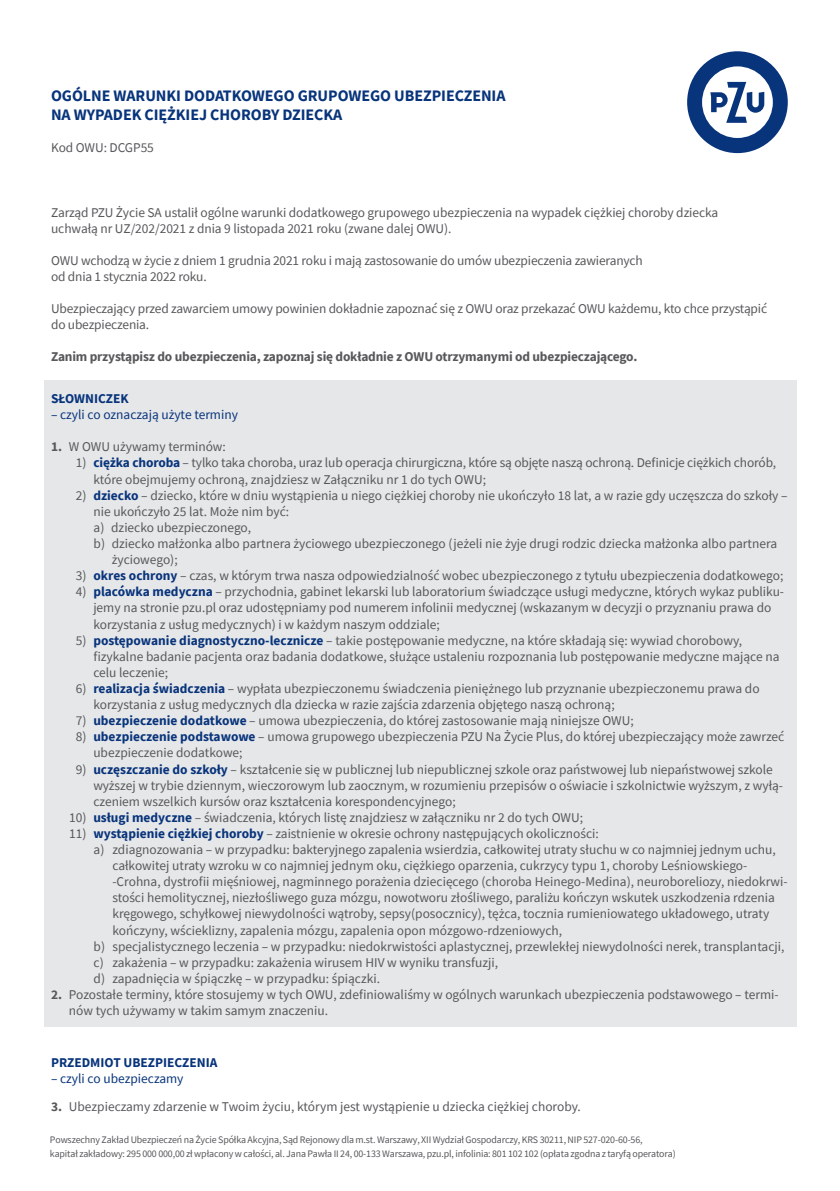
<style>
.page{position:relative;width:840px;height:1191px;background:#fff}
.page>*{position:absolute;margin:0;border:0;box-sizing:border-box;transform-origin:0 0}
.t1{font:700 16px/19.2px "Source Sans Pro";letter-spacing:-.005em;color:#08347b}
.t2{font:13.4px/16px "Source Sans Pro";color:#57585a}
.t3{font:700 13.4px "Source Sans Pro";letter-spacing:-.015em;color:#57585a}
.t4{font:13.4px "Source Sans Pro";color:#08347b}
.t5{font:700 13.4px "Source Sans Pro";color:#08347b}
.t6{font:10px/14px "Source Sans Pro";letter-spacing:-.015em;color:#57585a}
.s1{font-weight:700}
.s2{font-weight:700;color:#08347b}
</style>
<div class="page">
<svg style="left:687px;top:51px;width:100px;height:102px"></svg>
<div style="left:44px;top:380px;width:751px;height:646px;background:#e6e7e9"></div>
<p class="t1" style="left:51px;top:86px;width:455px">OGÓLNE WARUNKI DODATKOWEGO GRUPOWEGO UBEZPIECZENIA<br>NA WYPADEK CIĘŻKIEJ CHOROBY DZIECKA</p>
<p class="t2" style="left:51px;top:140px;width:104px">Kod OWU: DCGP55</p>
<p class="t2" style="left:51px;top:204px;width:668px">Zarząd PZU Życie SA ustalił ogólne warunki dodatkowego grupowego ubezpieczenia na wypadek ciężkiej choroby dziecka uchwałą nr UZ/202/2021 z dnia 9 listopada 2021 roku (zwane dalej OWU).</p>
<p class="t2" style="left:51px;top:252px;width:593px">OWU wchodzą w życie z dniem 1 grudnia 2021 roku i mają zastosowanie do umów ubezpieczenia zawieranych od dnia 1 stycznia 2022 roku.</p>
<p class="t2" style="left:51px;top:300px;width:717px">Ubezpieczający przed zawarciem umowy powinien dokładnie zapoznać się z OWU oraz przekazać OWU każdemu, kto chce przystąpić do ubezpieczenia.</p>
<p class="t3" style="left:51px;top:347px;width:587px">Zanim przystąpisz do ubezpieczenia, zapoznaj się dokładnie z OWU otrzymanymi od ubezpieczającego.</p>
<p class="t5" style="left:51px;top:389px;width:79px">SŁOWNICZEK</p>
<p class="t4" style="left:51px;top:406px;width:188px">– czyli co oznaczają użyte terminy</p>
<p class="t2" style="left:51px;top:439px;width:176px"><span class="s1">1.</span> W OWU używamy terminów:</p>
<p class="t2" style="left:93px;top:455px;width:684px;text-indent:-17px">1) <span class="s2">ciężka choroba</span> – tylko taka choroba, uraz lub operacja chirurgiczna, które są objęte naszą ochroną. Definicje ciężkich chorób, które obejmujemy ochroną, znajdziesz w Załączniku nr 1 do tych OWU;</p>
<p class="t2" style="left:76px;top:487px;width:712px">2) <span class="s2">dziecko</span> – dziecko, które w dniu wystąpienia u niego ciężkiej choroby nie ukończyło 18 lat, a w razie gdy uczęszcza do szkoły –</p>
<p class="t2" style="left:93px;top:503px;width:197px">nie ukończyło 25 lat. Może nim być:</p>
<p class="t2" style="left:94px;top:519px;width:159px">a) dziecko ubezpieczonego,</p>
<p class="t2" style="left:94px;top:535px;width:684px">b) dziecko małżonka albo partnera życiowego ubezpieczonego (jeżeli nie żyje drugi rodzic dziecka małżonka albo partnera</p>
<p class="t2" style="left:112px;top:551px;width:67px">życiowego);</p>
<p class="t2" style="left:76px;top:567px;width:708px">3) <span class="s2">okres ochrony</span> – czas, w którym trwa nasza odpowiedzialność wobec ubezpieczonego z tytułu ubezpieczenia dodatkowego;</p>
<p class="t2" style="left:93px;top:584px;width:692px;text-indent:-17px">4) <span class="s2">placówka medyczna</span> – przychodnia, gabinet lekarski lub laboratorium świadczące usługi medyczne, których wykaz publiku&shy;jemy na stronie pzu.pl oraz udostępniamy pod numerem infolinii medycznej (wskazanym w decyzji o przyznaniu prawa do korzystania z usług medycznych) i w każdym naszym oddziale;</p>
<p class="t2" style="left:93px;top:632px;width:687px;text-indent:-17px">5) <span class="s2">postępowanie diagnostyczno-lecznicze</span> – takie postępowanie medyczne, na które składają się: wywiad chorobowy, fizykalne badanie pacjenta oraz badania dodatkowe, służące ustaleniu rozpoznania lub postępowanie medyczne mające na celu leczenie;</p>
<p class="t2" style="left:93px;top:680px;width:667px;text-indent:-17px">6) <span class="s2">realizacja świadczenia</span> – wypłata ubezpieczonemu świadczenia pieniężnego lub przyznanie ubezpieczonemu prawa do korzystania z usług medycznych dla dziecka w razie zajścia zdarzenia objętego naszą ochroną;</p>
<p class="t2" style="left:76px;top:712px;width:559px">7) <span class="s2">ubezpieczenie dodatkowe</span> – umowa ubezpieczenia, do której zastosowanie mają niniejsze OWU;</p>
<p class="t2" style="left:93px;top:728px;width:692px;text-indent:-17px">8) <span class="s2">ubezpieczenie podstawowe</span> – umowa grupowego ubezpieczenia PZU Na Życie Plus, do której ubezpieczający może zawrzeć ubezpieczenie dodatkowe;</p>
<p class="t2" style="left:93px;top:761px;width:691px;text-indent:-17px">9) <span class="s2">uczęszczanie do szkoły</span> – kształcenie się w publicznej lub niepublicznej szkole oraz państwowej lub niepaństwowej szkole wyższej w trybie dziennym, wieczorowym lub zaocznym, w rozumieniu przepisów o oświacie i szkolnictwie wyższym, z wyłą&shy;czeniem wszelkich kursów oraz kształcenia korespondencyjnego;</p>
<p class="t2" style="left:69px;top:809px;width:515px">10) <span class="s2">usługi medyczne</span> – świadczenia, których listę znajdziesz w załączniku nr 2 do tych OWU;</p>
<p class="t2" style="left:69px;top:825px;width:530px">11) <span class="s2">wystąpienie ciężkiej choroby</span> – zaistnienie w okresie ochrony następujących okoliczności:</p>
<p class="t2" style="left:94px;top:841px;width:683px">a) zdiagnozowania – w przypadku: bakteryjnego zapalenia wsierdzia, całkowitej utraty słuchu w co najmniej jednym uchu,</p>
<p class="t2" style="left:112px;top:857px;width:636px">całkowitej utraty wzroku w co najmniej jednym oku, ciężkiego oparzenia, cukrzycy typu 1, choroby Leśniowskiego-</p>
<p class="t2" style="left:112px;top:873px;width:676px">-Crohna, dystrofii mięśniowej, nagminnego porażenia dziecięcego (choroba Heinego-Medina), neuroboreliozy, niedokrwi-</p>
<p class="t2" style="left:112px;top:889px;width:663px">stości hemolitycznej, niezłośliwego guza mózgu, nowotworu złośliwego, paraliżu kończyn wskutek uszkodzenia rdzenia</p>
<p class="t2" style="left:112px;top:906px;width:658px">kręgowego, schyłkowej niewydolności wątroby, sepsy(posocznicy), tężca, tocznia rumieniowatego układowego, utraty</p>
<p class="t2" style="left:112px;top:922px;width:451px">kończyny, wścieklizny, zapalenia mózgu, zapalenia opon mózgowo-rdzeniowych,</p>
<p class="t2" style="left:94px;top:938px;width:691px">b) specjalistycznego leczenia – w przypadku: niedokrwistości aplastycznej, przewlekłej niewydolności nerek, transplantacji,</p>
<p class="t2" style="left:94px;top:954px;width:405px">c) zakażenia – w przypadku: zakażenia wirusem HIV w wyniku transfuzji,</p>
<p class="t2" style="left:94px;top:970px;width:288px">d) zapadnięcia w śpiączkę – w przypadku: śpiączki.</p>
<p class="t2" style="left:69px;top:986px;width:710px;text-indent:-18px"><span class="s1">2.</span> Pozostałe terminy, które stosujemy w tych OWU, zdefiniowaliśmy w ogólnych warunkach ubezpieczenia podstawowego – termi&shy;nów tych używamy w takim samym znaczeniu.</p>
<p class="t5" style="left:51px;top:1053px;width:168px">PRZEDMIOT UBEZPIECZENIA</p>
<p class="t4" style="left:51px;top:1070px;width:134px">– czyli co ubezpieczamy</p>
<p class="t2" style="left:51px;top:1098px;width:531px"><span class="s1">3.</span> Ubezpieczamy zdarzenie w Twoim życiu, którym jest wystąpienie u dziecka ciężkiej choroby.</p>
<p class="t6" style="left:50px;top:1132px;width:627px">Powszechny Zakład Ubezpieczeń na Życie Spółka Akcyjna, Sąd Rejonowy dla m.st. Warszawy, XII Wydział Gospodarczy, KRS 30211, NIP 527-020-60-56,<br>kapitał zakładowy: 295 000 000,00 zł wpłacony w całości, al. Jana Pawła II 24, 00-133 Warszawa, pzu.pl, infolinia: 801 102 102 (opłata zgodna z taryfą operatora)</p>
</div>
